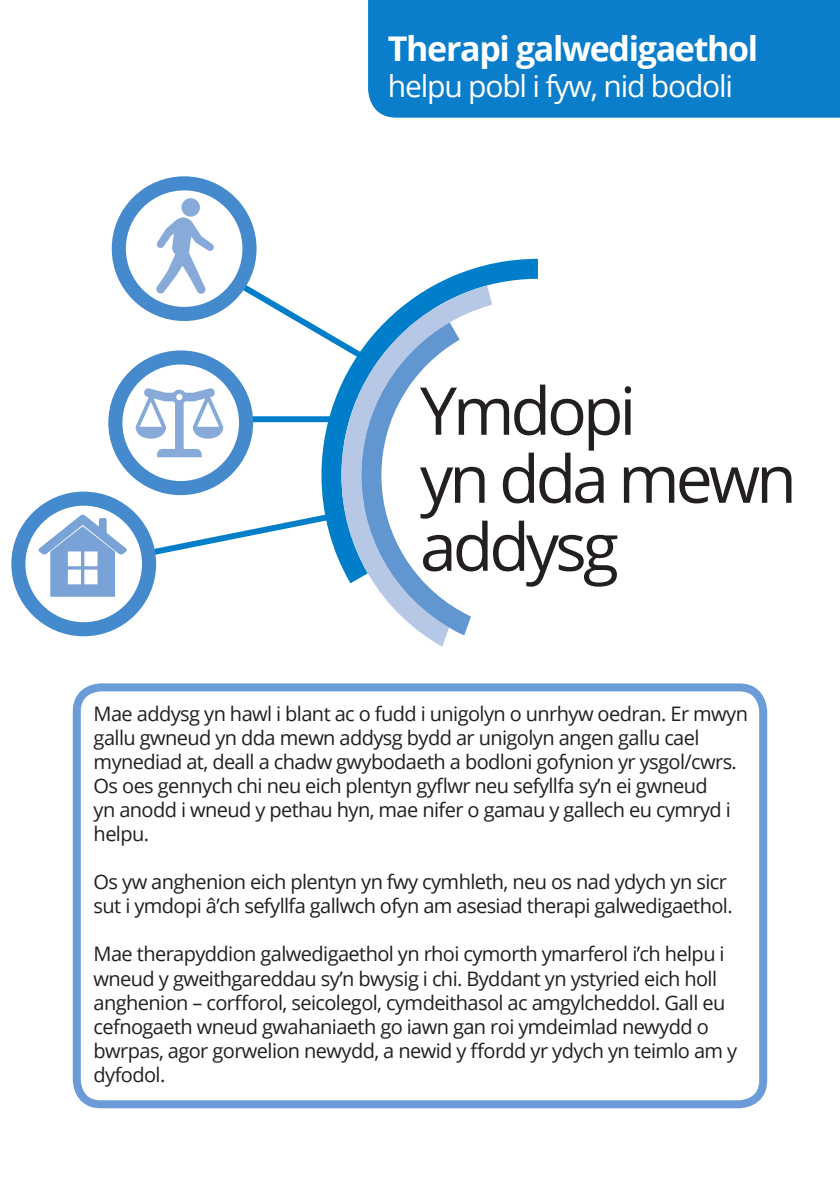
<style>
.page{position:relative;width:840px;height:1191px;background:#fff}
.page>*{position:absolute;margin:0;border:0;box-sizing:border-box;transform-origin:0 0}
.t1{font:66px/68px "Open Sans";letter-spacing:-.06em;color:#231f20}
.t2{font:700 34px "Open Sans";letter-spacing:-.04em;color:#fff}
.t3{font:30px "Open Sans";letter-spacing:-.04em;color:#fff}
.t4{font:20px/24px "Open Sans";letter-spacing:-.03em;color:#231f20}
</style>
<div class="page">
<div style="left:73px;top:683px;width:693px;height:425px;border:8px solid #6b9cd7;border-radius:24px"></div>
<div style="left:368px;top:0;width:471px;height:118px;background:#0a7eca"></div>
<svg style="left:471px;top:259px;width:66px;height:26px;fill:#007eca"></svg>
<svg style="left:425px;top:285px;width:67px;height:361px"></svg>
<svg style="left:11px;top:176px;width:460px;height:460px"></svg>
<p class="t2" style="left:388px;top:25px;width:371px">Therapi galwedigaethol</p>
<p class="t3" style="left:388px;top:66px;width:346px">helpu pobl i fyw, nid bodoli</p>
<p class="t1" style="left:420px;top:375px;width:218px">Ymdopi</p>
<p class="t1" style="left:420px;top:443px;width:378px">yn dda mewn addysg</p>
<p class="t4" style="left:94px;top:701px;width:655px">Mae addysg yn hawl i blant ac o fudd i unigolyn o unrhyw oedran. Er mwyn gallu gwneud yn dda mewn addysg bydd ar unigolyn angen gallu cael mynediad at, deall a chadw gwybodaeth a bodloni gofynion yr ysgol/cwrs.<br>Os oes gennych chi neu eich plentyn gyflwr neu sefyllfa sy’n ei gwneud<br>yn anodd i wneud y pethau hyn, mae nifer o gamau y gallech eu cymryd i helpu.</p>
<p class="t4" style="left:94px;top:869px;width:640px">Os yw anghenion eich plentyn yn fwy cymhleth, neu os nad ydych yn sicr sut i ymdopi â’ch sefyllfa gallwch ofyn am asesiad therapi galwedigaethol.</p>
<p class="t4" style="left:94px;top:941px;width:644px">Mae therapyddion galwedigaethol yn rhoi cymorth ymarferol i’ch helpu i wneud y gweithgareddau sy’n bwysig i chi. Byddant yn ystyried eich holl anghenion – corfforol, seicolegol, cymdeithasol ac amgylcheddol. Gall eu cefnogaeth wneud gwahaniaeth go iawn gan roi ymdeimlad newydd o bwrpas, agor gorwelion newydd, a newid y ffordd yr ydych yn teimlo am y dyfodol.</p>
</div>
